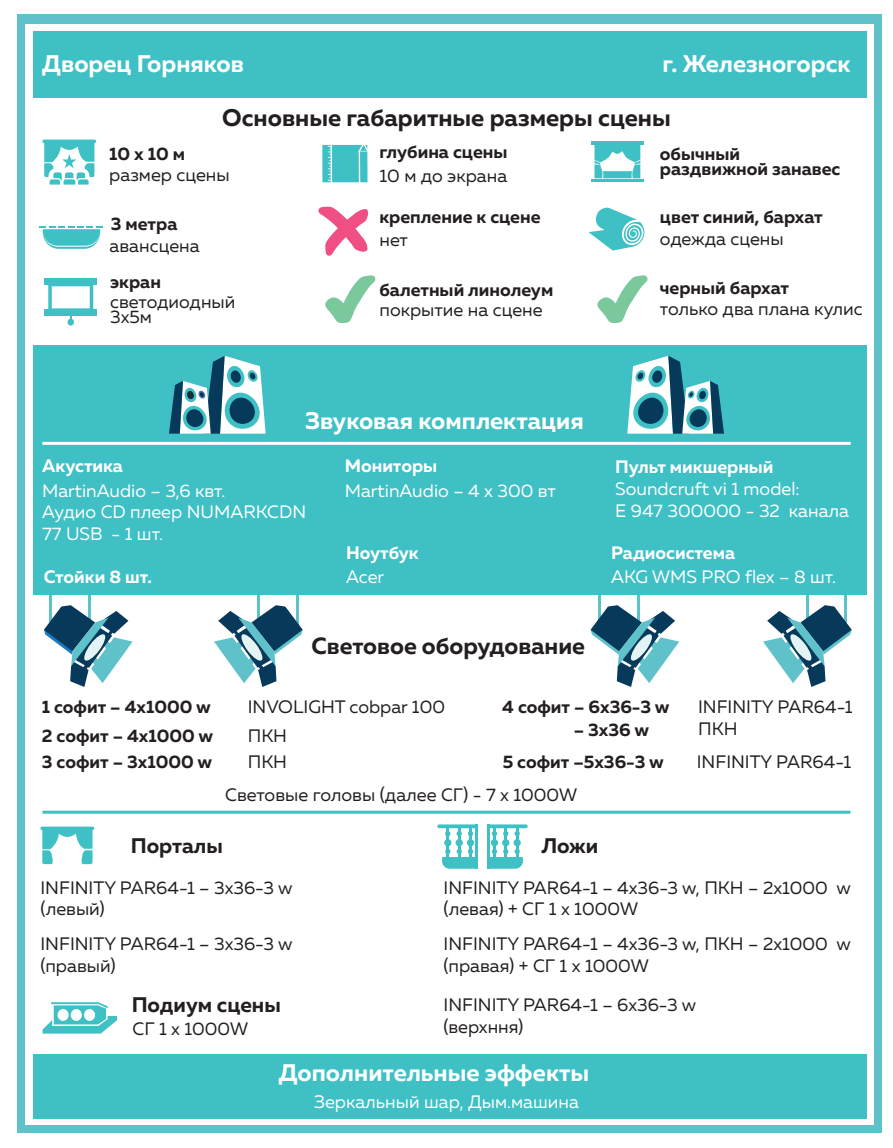
<style>
.page{position:relative;width:893px;height:1148px;background:#fff}
.page>*{position:absolute;margin:0;border:0;box-sizing:border-box;transform-origin:0 0}
.t1{font:700 24px "Muller";color:#fff}
.t2{font:700 24px "Muller";color:#231f20}
.t3{font:700 23.4px "Muller";color:#231f20}
.t4{font:700 21.15px "Muller";color:#231f20}
.t5{font:18px/21.6px "Muller";color:#231f20}
.t6{font:700 18px/15px "Muller";color:#231f20}
.t7{font:18px/21.6px "Muller";color:#fff}
.t8{font:700 18px "Muller";color:#fff}
</style>
<div class="page">
<div style="left:18px;top:15px;width:864px;height:1117px;background:linear-gradient(to right,#5fc2ca,#5fc2ca)"></div>
<div style="left:26px;top:24px;width:848px;height:1100px;background:#fff"></div>
<div style="left:33px;top:32px;width:833px;height:66px;background:#3ec0c5"></div>
<hr style="left:296px;top:582px;width:3px;height:44px;background:#5fc2ca">
<hr style="left:257px;top:582px;width:3px;height:44px;background:#5fc2ca">
<hr style="left:88px;top:582px;width:3px;height:44px;background:#5fc2ca">
<hr style="left:49px;top:582px;width:3px;height:44px;background:#5fc2ca">
<hr style="left:844px;top:578px;width:3px;height:44px;background:#5fc2ca">
<hr style="left:806px;top:582px;width:3px;height:44px;background:#5fc2ca">
<hr style="left:637px;top:582px;width:2px;height:44px;background:#5fc2ca">
<hr style="left:598px;top:593px;width:3px;height:43px;background:#5fc2ca">
<svg style="left:214px;top:605px;width:89px;height:82px"></svg>
<svg style="left:44px;top:605px;width:89px;height:82px"></svg>
<svg style="left:763px;top:605px;width:89px;height:82px"></svg>
<svg style="left:591px;top:605px;width:88px;height:82px"></svg>
<svg style="left:42px;top:140px;width:54px;height:44px"></svg>
<svg style="left:41px;top:826px;width:53px;height:38px"></svg>
<hr style="left:591px;top:141px;width:53px;height:3px;background:#3ec0c5">
<hr style="left:591px;top:179px;width:53px;height:3px;background:#3ec0c5">
<svg style="left:594px;top:144px;width:46px;height:34px"></svg>
<hr style="left:43px;top:810px;width:807px;height:3px;background:#3ec0c5">
<svg style="left:43px;top:1002px;width:74px;height:31px"></svg>
<hr style="left:475px;top:824px;width:3px;height:44px;background:#3ec0c5">
<hr style="left:447px;top:827px;width:2px;height:34px;background:#3ec0c5">
<div style="left:444px;top:839px;width:7px;height:7px;background:#3ec0c5;border-radius:50%"></div>
<hr style="left:458px;top:827px;width:2px;height:34px;background:#3ec0c5">
<div style="left:456px;top:839px;width:7px;height:7px;background:#3ec0c5;border-radius:50%"></div>
<hr style="left:469px;top:827px;width:3px;height:34px;background:#3ec0c5">
<svg style="left:437px;top:824px;width:38px;height:12px"></svg>
<div style="left:467px;top:839px;width:7px;height:7px;background:#3ec0c5;border-radius:50%"></div>
<svg style="left:442px;top:848px;width:33px;height:20px"></svg>
<hr style="left:487px;top:824px;width:3px;height:44px;background:#3ec0c5">
<hr style="left:516px;top:827px;width:2px;height:34px;background:#3ec0c5">
<div style="left:513px;top:839px;width:8px;height:7px;background:#3ec0c5;border-radius:50%"></div>
<hr style="left:504px;top:827px;width:3px;height:34px;background:#3ec0c5">
<div style="left:502px;top:839px;width:7px;height:7px;background:#3ec0c5;border-radius:50%"></div>
<hr style="left:493px;top:827px;width:3px;height:34px;background:#3ec0c5">
<svg style="left:490px;top:824px;width:38px;height:12px"></svg>
<div style="left:491px;top:839px;width:7px;height:7px;background:#3ec0c5;border-radius:50%"></div>
<svg style="left:490px;top:848px;width:33px;height:20px"></svg>
<svg style="left:325px;top:275px;width:50px;height:48px"></svg>
<svg style="left:597px;top:275px;width:50px;height:48px"></svg>
<svg style="left:318px;top:207px;width:50px;height:49px"></svg>
<div style="left:33px;top:345px;width:833px;height:249px;background:#3ec0c5"></div>
<div style="left:33px;top:1054px;width:833px;height:64px;background:#3ec0c5"></div>
<hr style="left:42px;top:442px;width:809px;height:3px;background:#fff">
<svg style="left:40px;top:226px;width:63px;height:23px"></svg>
<svg style="left:322px;top:145px;width:45px;height:37px;background:#4fc5ca"></svg>
<svg style="left:589px;top:207px;width:55px;height:43px"></svg>
<div style="left:45px;top:279px;width:52px;height:6px;background:#3ec0c5"></div>
<div style="left:45px;top:309px;width:52px;height:7px;background:#3ec0c5"></div>
<svg style="left:48px;top:285px;width:45px;height:40px"></svg>
<svg style="left:169px;top:356px;width:97px;height:77px"></svg>
<svg style="left:627px;top:356px;width:97px;height:77px"></svg>
<h1 class="t1" style="left:42px;top:48px;width:204px">Дворец Горняков</h1>
<h1 class="t2" style="left:222px;top:103px;width:450px">Основные габаритные размеры сцены</h1>
<h1 class="t1" style="left:663px;top:48px;width:190px">г. Железногорск</h1>
<p class="t6" style="left:109px;top:146px;width:77px">10 х 10 м</p>
<p class="t5" style="left:109px;top:164px;width:122px">размер сцены</p>
<p class="t6" style="left:379px;top:144px;width:130px">глубина сцены</p>
<p class="t5" style="left:379px;top:165px;width:129px">10 м до экрана</p>
<p class="t6" style="left:660px;top:146px;width:182px">обычный раздвижной занавес</p>
<p class="t6" style="left:111px;top:216px;width:68px">3 метра</p>
<p class="t6" style="left:660px;top:209px;width:164px">цвет синий, бархат</p>
<p class="t5" style="left:660px;top:227px;width:125px">одежда сцены</p>
<p class="t6" style="left:660px;top:280px;width:131px">черный бархат</p>
<p class="t5" style="left:660px;top:297px;width:204px">только два плана кулис</p>
<p class="t6" style="left:379px;top:209px;width:163px">крепление к сцене</p>
<p class="t5" style="left:379px;top:228px;width:30px">нет</p>
<p class="t5" style="left:110px;top:234px;width:92px">авансцена</p>
<p class="t6" style="left:110px;top:274px;width:52px">экран</p>
<p class="t5" style="left:110px;top:294px;width:127px;line-height:15px">светодиодный<br>3х5м</p>
<p class="t6" style="left:379px;top:282px;width:175px">балетный линолеум</p>
<p class="t5" style="left:379px;top:299px;width:165px">покрытие на сцене</p>
<h1 class="t1" style="left:305px;top:406px;width:280px">Звуковая комплектация</h1>
<p class="t8" style="left:42px;top:454px;width:82px">Акустика</p>
<p class="t7" style="left:42px;top:479px;width:265px">MartinAudio – 3,6 квт.<br>Аудио CD плеер NUMARKCDN<br>77 USB - 1 шт.</p>
<p class="t8" style="left:44px;top:565px;width:110px">Стойки 8 шт.</p>
<p class="t8" style="left:345px;top:454px;width:94px">Мониторы</p>
<p class="t7" style="left:345px;top:479px;width:213px">MartinAudio – 4 х 300 вт</p>
<p class="t8" style="left:346px;top:542px;width:74px">Ноутбук</p>
<p class="t7" style="left:346px;top:566px;width:39px">Acer</p>
<p class="t3" style="left:312px;top:631px;width:275px">Световое оборудование</p>
<p class="t8" style="left:615px;top:455px;width:160px">Пульт микшерный</p>
<p class="t7" style="left:615px;top:477px;width:235px">Soundcruft vi 1 model:<br>E 947 300000 - 32 канала</p>
<p class="t8" style="left:611px;top:542px;width:125px">Радиосистема</p>
<p class="t7" style="left:611px;top:566px;width:226px">AKG WMS PRO flex – 8 шт.</p>
<p class="t6" style="left:42px;top:699px;width:170px">1 софит – 4х1000 w</p>
<p class="t5" style="left:248px;top:695px;width:199px">INVOLIGHT cobpar 100</p>
<p class="t6" style="left:42px;top:728px;width:173px">2 софит – 4х1000 w</p>
<p class="t5" style="left:248px;top:724px;width:41px">ПКН</p>
<p class="t6" style="left:42px;top:754px;width:172px">3 софит – 3х1000 w</p>
<p class="t5" style="left:248px;top:750px;width:41px">ПКН</p>
<p class="t6" style="left:502px;top:699px;width:169px">4 софит – 6х36-3 w</p>
<p class="t6" style="left:574px;top:722px;width:77px">– 3х36 w</p>
<p class="t5" style="left:698px;top:695px;width:156px">INFINITY PAR64-1<br>ПКН</p>
<p class="t6" style="left:503px;top:754px;width:163px">5 софит –5х36-3 w</p>
<p class="t5" style="left:697px;top:750px;width:156px">INFINITY PAR64-1</p>
<p class="t5" style="left:225px;top:783px;width:353px">Световые головы (далее СГ) - 7 х 1000W</p>
<p class="t4" style="left:131px;top:831px;width:93px">Порталы</p>
<p class="t5" style="left:41px;top:876px;width:253px">INFINITY PAR64-1 – 3х36-3 w (левый)</p>
<p class="t5" style="left:41px;top:933px;width:253px">INFINITY PAR64-1 – 3х36-3 w (правый)</p>
<p class="t4" style="left:541px;top:831px;width:58px">Ложи</p>
<p class="t5" style="left:444px;top:876px;width:409px">INFINITY PAR64-1 – 4х36-3 w, ПКН – 2х1000 w (левая) + СГ 1 х 1000W</p>
<p class="t5" style="left:444px;top:933px;width:409px">INFINITY PAR64-1 – 4х36-3 w, ПКН – 2х1000 w (правая) + СГ 1 х 1000W</p>
<p class="t5" style="left:444px;top:993px;width:254px">INFINITY PAR64-1 – 6х36-3 w (верхння)</p>
<h1 class="t1" style="left:278px;top:1057px;width:312px">Дополнительные эффекты</h1>
<p class="t7" style="left:314px;top:1090px;width:266px">Зеркальный шар, Дым.машина</p>
<p class="t4" style="left:132px;top:991px;width:151px">Подиум сцены</p>
<p class="t5" style="left:133px;top:1017px;width:117px">СГ 1 х 1000W</p>
</div>
